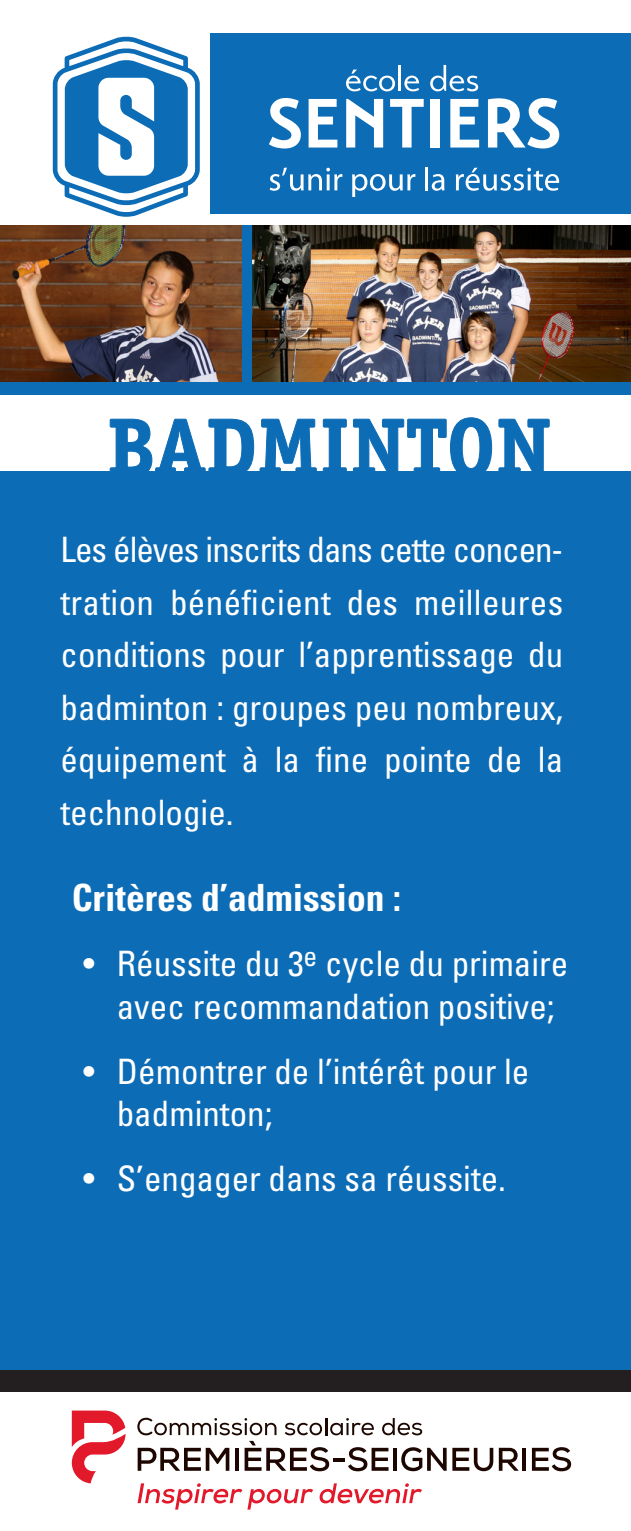
<style>
.page{position:relative;width:631px;height:1531px;background:#fff}
.page>*{position:absolute;margin:0;border:0;box-sizing:border-box;transform-origin:0 0}
.t1{font:700 82.5px "Officina Serif";color:#0d6cb6}
.t2{font:700 condensed 37.5px "Univers";color:#fff}
.t3{font:condensed 35px/52.5px "Univers";color:#fff;text-align:justify}
</style>
<div class="page">
<div style="left:210px;top:34px;width:420px;height:180px;background:#0d6cb6"></div>
<svg style="left:53px;top:36px;width:147px;height:181px"></svg>
<svg style="left:404px;top:76px;width:15px;height:15px"></svg>
<svg style="left:269px;top:98px;width:32px;height:50px"></svg>
<svg style="left:308px;top:99px;width:29px;height:48px"></svg>
<svg style="left:346px;top:99px;width:37px;height:48px"></svg>
<svg style="left:390px;top:99px;width:33px;height:48px"></svg>
<div style="left:430px;top:99px;width:9px;height:48px;background:#fff"></div>
<svg style="left:450px;top:99px;width:29px;height:48px"></svg>
<svg style="left:487px;top:98px;width:72px;height:50px"></svg>
<svg style="left:269px;top:167px;width:73px;height:24px"></svg>
<svg style="left:352px;top:174px;width:63px;height:23px"></svg>
<hr style="left:425px;top:167px;width:3px;height:23px;background:#fff">
<svg style="left:431px;top:174px;width:13px;height:17px"></svg>
<svg style="left:455px;top:168px;width:103px;height:23px"></svg>
<hr style="left:398px;top:65px;width:3px;height:26px;background:#fff">
<svg style="left:430px;top:65px;width:48px;height:26px"></svg>
<svg style="left:346px;top:70px;width:49px;height:21px"></svg>
<div style="left:0;top:225px;width:630px;height:1163px;background:#0d6cb6"></div>
<img style="left:0;top:225px;width:241px;height:157px">
<img style="left:252px;top:225px;width:378px;height:157px">
<svg style="left:452px;top:1447px;width:66px;height:24px"></svg>
<hr style="left:522px;top:1447px;width:3px;height:23px;background:#1d0600">
<svg style="left:531px;top:1447px;width:39px;height:24px"></svg>
<svg style="left:137px;top:1417px;width:309px;height:54px"></svg>
<svg style="left:137px;top:1483px;width:176px;height:26px"></svg>
<svg style="left:319px;top:1483px;width:102px;height:20px"></svg>
<svg style="left:72px;top:1410px;width:53px;height:73px"></svg>
<div style="left:0;top:1370px;width:630px;height:22px;background:#231f20"></div>
<div style="left:0;top:395px;width:630px;height:76px;background:#fff"></div>
<svg style="left:109px;top:417px;width:383px;height:54px"></svg>
<svg style="left:498px;top:418px;width:51px;height:53px"></svg>
<p class="t1" style="left:107px;top:396px;width:445px">BADMINTON</p>
<p class="t3" style="left:60px;top:523px;width:504px">Les élèves inscrits dans cette concen&shy;tration bénéficient des meilleures conditions pour l’apprentissage du badminton : groupes peu nombreux, équipement à la fine pointe de la technologie.</p>
<p class="t2" style="left:72px;top:874px;width:331px">Critères d’admission :</p>
<p class="t3" style="left:83px;top:941px;width:486px;line-height:42.5px;text-align:center">• Réussite du 3<sup>e</sup> cycle du primaire avec recommandation positive;</p>
<p class="t3" style="left:117px;top:1049px;width:414px;line-height:42.5px;text-indent:-34px">• Démontrer de l’intérêt pour le badminton;</p>
<p class="t3" style="left:83px;top:1151px;width:424px">• S’engager dans sa réussite.</p>
</div>
